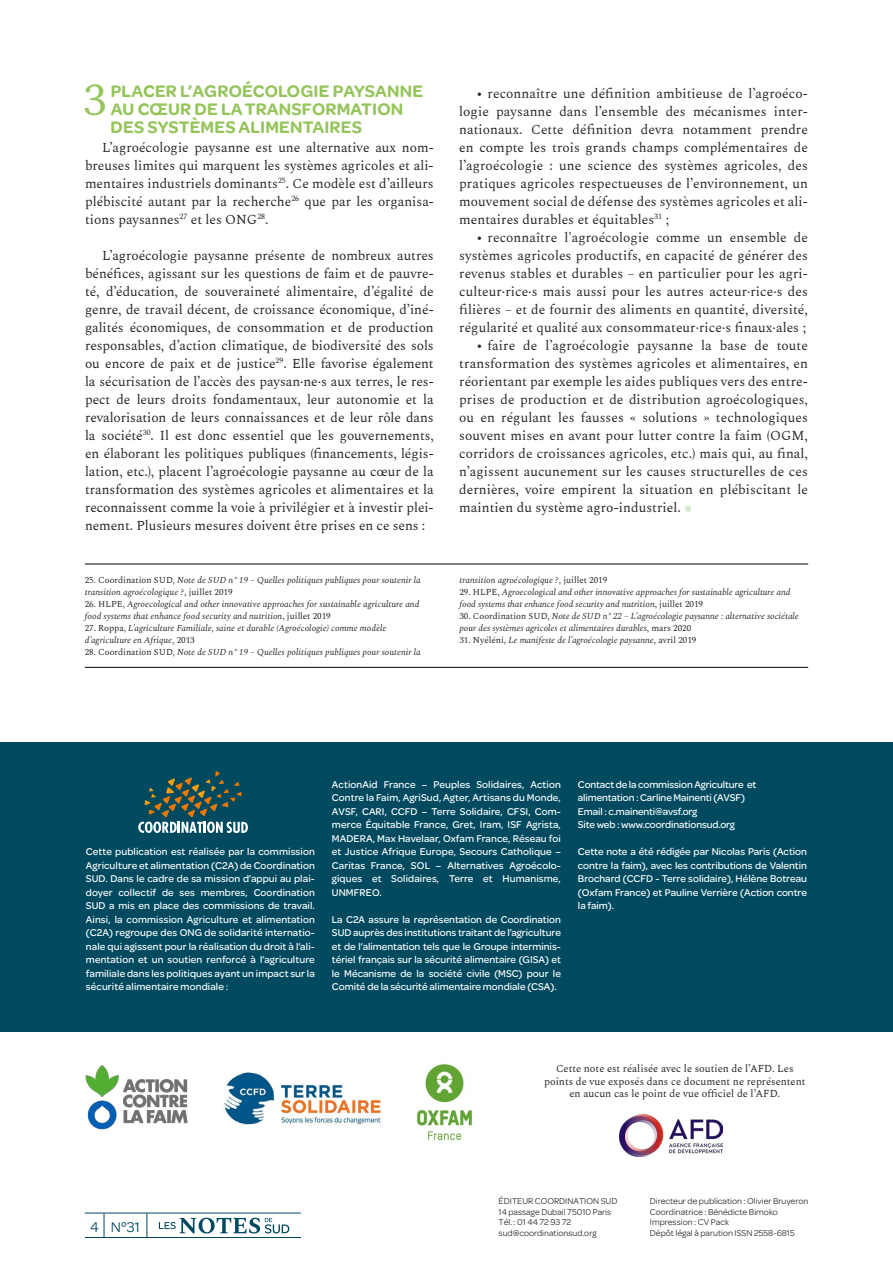
<style>
.page{position:relative;width:893px;height:1263px;background:#fff}
.page>*{position:absolute;margin:0;border:0;box-sizing:border-box;transform-origin:0 0}
.t1{font:45.3px "Spectral";color:#95c45b}
.t2{font:600 18px/18px "Omnes";letter-spacing:.01em;color:#95c45b}
.t3{font:15px "Omnes";color:#004a60}
.t4{font:13.5px/18px "Spectral";letter-spacing:.005em;color:#282827;text-align:justify}
.t5{font:500 10.5px/13.5px "Omnes";color:#fff;text-align:justify}
.t6{font:10.5px/12.6px "Spectral";color:#282827;text-align:center}
.t7{font:italic 9px/12px "Spectral";color:#282827}
.t8{font:9px/10.5px "Omnes";color:#282827}
.s1{font-style:normal}
</style>
<div class="page">
<hr style="left:85px;top:1213px;width:216px;height:1px;background:#004a60">
<svg style="left:104px;top:1213px;width:1px;height:24px"></svg>
<svg style="left:147px;top:1213px;width:1px;height:24px"></svg>
<hr style="left:85px;top:1237px;width:216px;height:1px;background:#004a60">
<svg style="left:159px;top:1218px;width:130px;height:15px"></svg>
<div style="left:0;top:742px;width:893px;height:289px;background:#004a60"></div>
<svg style="left:138px;top:771px;width:110px;height:62px"></svg>
<img style="left:619px;top:1114px;width:103px;height:43px">
<hr style="left:85px;top:564px;width:723px;height:1px;background:#000">
<hr style="left:85px;top:667px;width:723px;height:1px;background:#000">
<img style="left:85px;top:1065px;width:103px;height:65px">
<img style="left:224px;top:1072px;width:157px;height:53px">
<img style="left:416px;top:1064px;width:57px;height:77px">
<svg style="left:685px;top:506px;width:6px;height:6px"></svg>
<h1 class="t1" style="left:84px;top:67px;width:24px">3</h1>
<h2 class="t2" style="left:111px;top:81px;width:314px">PLACER L’AGROÉCOLOGIE PAYSANNE<br>AU CŒUR DE LA TRANSFORMATION<br>DES SYSTÈMES ALIMENTAIRES</h2>
<p class="t4" style="left:85px;top:139px;width:350px;text-indent:17px">L’agroécologie paysanne est une alternative aux nom&shy;breuses limites qui marquent les systèmes agricoles et ali&shy;mentaires industriels dominants<sup>25</sup>. Ce modèle est d’ailleurs plébiscité autant par la recherche<sup>26</sup> que par les organisa&shy;tions paysannes<sup>27</sup> et les ONG<sup>28</sup>.</p>
<p class="t4" style="left:85px;top:247px;width:350px;text-indent:17px">L’agroécologie paysanne présente de nombreux autres bénéfices, agissant sur les questions de faim et de pauvre&shy;té, d’éducation, de souveraineté alimentaire, d’égalité de genre, de travail décent, de croissance économique, d’iné&shy;galités économiques, de consommation et de production responsables, d’action climatique, de biodiversité des sols ou encore de paix et de justice<sup>29</sup>. Elle favorise également la sécurisation de l’accès des paysan·ne·s aux terres, le res&shy;pect de leurs droits fondamentaux, leur autonomie et la revalorisation de leurs connaissances et de leur rôle dans la société<sup>30</sup>. Il est donc essentiel que les gouvernements, en élaborant les politiques publiques (financements, légis&shy;lation, etc.), placent l’agroécologie paysanne au cœur de la transformation des systèmes agricoles et alimentaires et la reconnaissent comme la voie à privilégier et à investir plei&shy;nement. Plusieurs mesures doivent être prises en ce sens :</p>
<p class="t7" style="left:85px;top:574px;width:337px"><span class="s1">25. Coordination SUD,</span> Note de SUD n° 19 – Quelles politiques publiques pour soutenir la transition agroécologique ?<span class="s1">, juillet 2019</span></p>
<p class="t7" style="left:85px;top:598px;width:336px"><span class="s1">26. HLPE,</span> Agroecological and other innovative approaches for sustainable agriculture and food systems that enhance food security and nutrition<span class="s1">, juillet 2019</span></p>
<p class="t7" style="left:85px;top:622px;width:303px"><span class="s1">27. Roppa,</span> L’agriculture Familiale, saine et durable (Agroécologie) comme modèle d’agriculture en Afrique<span class="s1">, 2013</span></p>
<p class="t7" style="left:85px;top:646px;width:337px"><span class="s1">28. Coordination SUD,</span> Note de SUD n° 19 – Quelles politiques publiques pour soutenir la</p>
<p class="t4" style="left:459px;top:85px;width:350px;text-indent:17px">• reconnaître une définition ambitieuse de l’agroéco&shy;logie paysanne dans l’ensemble des mécanismes inter&shy;nationaux. Cette définition devra notamment prendre en compte les trois grands champs complémentaires de l’agroécologie : une science des systèmes agricoles, des pratiques agricoles respectueuses de l’environnement, un mouvement social de défense des systèmes agricoles et ali&shy;mentaires durables et équitables<sup>31</sup> ;</p>
<p class="t4" style="left:459px;top:229px;width:350px;text-indent:17px">• reconnaître l'agroécologie comme un ensemble de systèmes agricoles productifs, en capacité de générer des revenus stables et durables – en particulier pour les agri&shy;culteur·rice·s mais aussi pour les autres acteur·rice·s des filières – et de fournir des aliments en quantité, diversité, régularité et qualité aux consommateur·rice·s finaux·ales ;</p>
<p class="t4" style="left:459px;top:337px;width:350px;text-indent:17px">• faire de l’agroécologie paysanne la base de toute transformation des systèmes agricoles et alimentaires, en réorientant par exemple les aides publiques vers des entre&shy;prises de production et de distribution agroécologiques, ou en régulant les fausses « solutions » technologiques souvent mises en avant pour lutter contre la faim (OGM, corridors de croissances agricoles, etc.) mais qui, au final, n’agissent aucunement sur les causes structurelles de ces dernières, voire empirent la situation en plébiscitant le maintien du système agro-industriel.</p>
<p class="t7" style="left:459px;top:574px;width:149px">transition agroécologique ?<span class="s1">, juillet 2019</span></p>
<p class="t7" style="left:459px;top:586px;width:333px"><span class="s1">29. HLPE,</span> Agroecological and other innovative approaches for sustainable agriculture and food systems that enhance food security and nutrition<span class="s1">, juillet 2019</span></p>
<p class="t7" style="left:459px;top:610px;width:341px"><span class="s1">30. Coordination SUD,</span> Note de SUD n° 22 – L’agroécologie paysanne : alternative sociétale pour des systèmes agricoles et alimentaires durables<span class="s1">, mars 2020</span></p>
<p class="t7" style="left:459px;top:634px;width:238px"><span class="s1">31. Nyéléni,</span> Le manifeste de l’agroécologie paysanne<span class="s1">, avril 2019</span></p>
<p class="t5" style="left:86px;top:844px;width:231px">Cette publication est réalisée par la commission Agriculture et alimentation (C2A) de Coordination SUD. Dans le cadre de sa mission d’appui au plai&shy;doyer collectif de ses membres, Coordination SUD a mis en place des commissions de travail.<br>Ainsi, la commission Agriculture et alimentation (C2A) regroupe des ONG de solidarité internatio&shy;nale qui agissent pour la réalisation du droit à l’ali&shy;mentation et un soutien renforcé à l’agriculture familiale dans les politiques ayant un impact sur la sécurité alimentaire mondiale :</p>
<p class="t5" style="left:332px;top:777px;width:231px">ActionAid France – Peuples Solidaires, Action Contre la Faim, AgriSud, Agter, Artisans du Monde, AVSF, CARI, CCFD – Terre Solidaire, CFSI, Com&shy;merce Équitable France, Gret, Iram, ISF Agrista, MADERA, Max Havelaar, Oxfam France, Réseau foi et Justice Afrique Europe, Secours Catholique – Caritas France, SOL – Alternatives Agroécolo&shy;giques et Solidaires, Terre et Humanisme, UNMFREO.</p>
<p class="t5" style="left:332px;top:912px;width:231px">La C2A assure la représentation de Coordination SUD auprès des institutions traitant de l’agriculture et de l’alimentation tels que le Groupe interminis&shy;tériel français sur la sécurité alimentaire (GISA) et le Mécanisme de la société civile (MSC) pour le Comité de la sécurité alimentaire mondiale (CSA).</p>
<p class="t5" style="left:578px;top:777px;width:180px;text-align:left">Contact de la commission Agriculture et alimentation : Carline Mainenti (AVSF)<br>Email : c.mainenti@avsf.org<br>Site web : www.coordinationsud.org</p>
<p class="t5" style="left:578px;top:844px;width:231px">Cette note a été rédigée par Nicolas Paris (Action contre la faim), avec les contributions de Valentin Brochard (CCFD - Terre solidaire), Hélène Botreau (Oxfam France) et Pauline Verrière (Action contre la faim).</p>
<p class="t6" style="left:544px;top:1063px;width:263px">Cette note est réalisée avec le soutien de l’AFD. Les points de vue exposés dans ce document ne représentent en aucun cas le point de vue officiel de l’AFD.</p>
<p class="t3" style="left:90px;top:1217px;width:51px">4 N°31</p>
<p class="t8" style="left:499px;top:1195px;width:120px">ÉDITEUR COORDINATION SUD<br>14 passage Dubail 75010 Paris<br>Tél. : 01 44 72 93 72 sud@coordinationsud.org</p>
<p class="t8" style="left:650px;top:1195px;width:160px">Directeur de publication : Olivier Bruyeron Coordinatrice : Bénédicte Bimoko Impression : CV Pack<br>Dépôt légal à parution ISSN 2558-6815</p>
</div>
